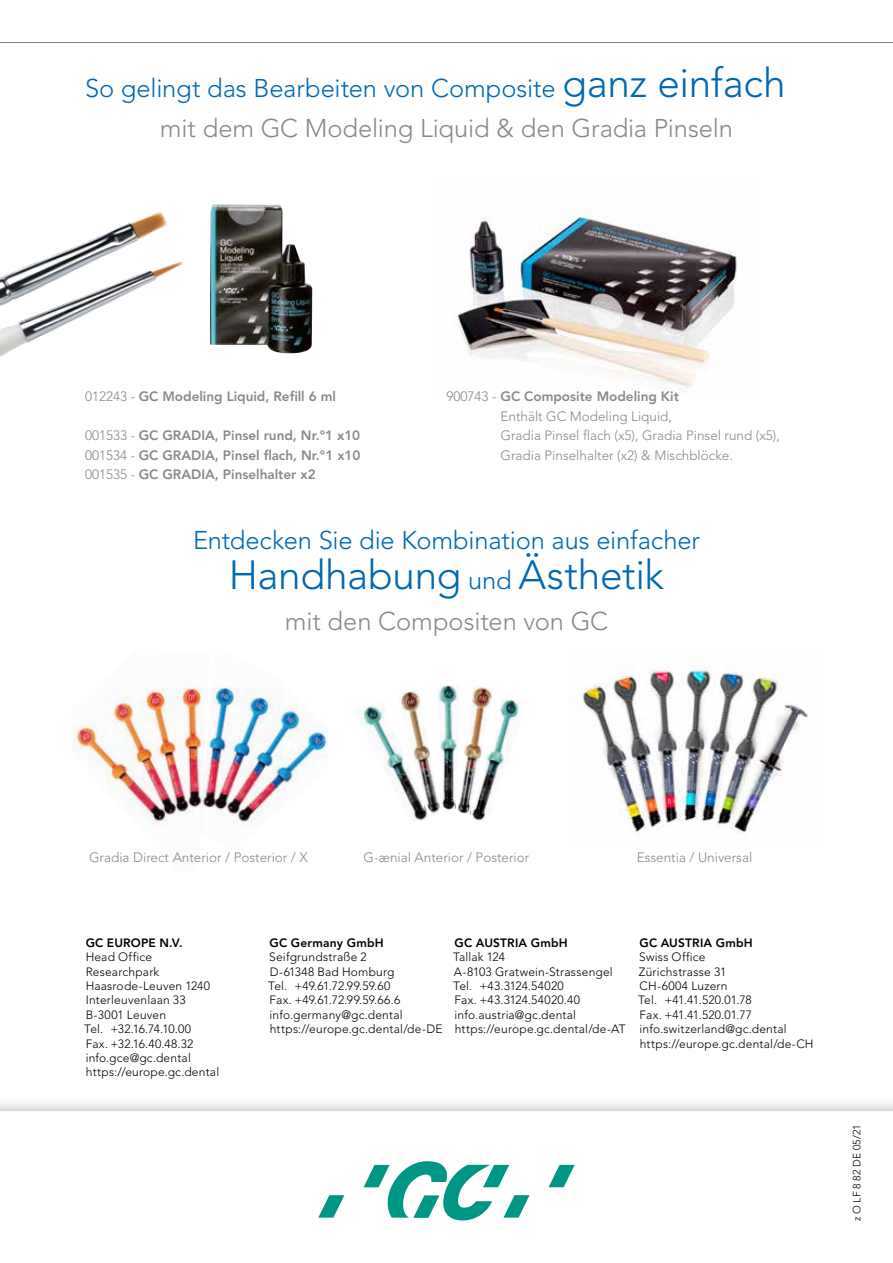
<style>
.page{position:relative;width:893px;height:1263px;background:#fff}
.page>*{position:absolute;margin:0;border:0;box-sizing:border-box;transform-origin:0 0}
.t1{font:300 40.5px "Avenir LT Std";letter-spacing:-.01em;color:#0068b3}
.t2{font:300 25.5px/40.5px "Avenir LT Std";letter-spacing:-.005em;color:#878988}
.t3{font:300 25.5px "Avenir LT Std";letter-spacing:-.005em;color:#0068b3}
.t4{font:300 13.5px/19.5px "Avenir LT Std";color:#878988}
.t5{font:800 13.5px/19.5px "Avenir LT Std";color:#878988;text-align:justify}
.t6{font:300 12px/14.4px "Avenir LT Std";letter-spacing:.02em;color:#000}
.t7{font:800 12px "Avenir LT Std";letter-spacing:.02em;color:#000}
.t8{font:300 10.5px "Avenir LT Std";color:#000}
.s1{color:#0068b3}
.s2{font-size:40.5px;color:#0068b3}
.s3{font-weight:300}
.s4{font-weight:800}
.s5{font-size:25.5px}
</style>
<div class="page">
<svg style="left:549px;top:1165px;width:26px;height:22px"></svg>
<svg style="left:364px;top:1161px;width:165px;height:59px"></svg>
<svg style="left:318px;top:1195px;width:26px;height:22px"></svg>
<hr style="left:0;top:42px;width:893px;height:1px;background:#878988">
<img style="left:580px;top:666px;width:228px;height:168px">
<img style="left:0;top:212px;width:210px;height:145px">
<img style="left:210px;top:204px;width:103px;height:150px">
<img style="left:72px;top:687px;width:127px;height:139px">
<img style="left:199px;top:687px;width:129px;height:139px">
<img style="left:354px;top:703px;width:73px;height:117px">
<img style="left:396px;top:691px;width:42px;height:126px">
<img style="left:438px;top:685px;width:20px;height:126px">
<img style="left:458px;top:687px;width:35px;height:128px">
<img style="left:470px;top:698px;width:49px;height:124px">
<img style="left:457px;top:210px;width:280px;height:179px">
<svg style="left:0;top:1103px;width:893px;height:7px"></svg>
<h2 class="t2" style="left:160px;top:68px;width:627px;text-indent:-75px"><span class="s1">So gelingt das Bearbeiten von Composite</span> <span class="s2">ganz einfach </span>mit dem GC Modeling Liquid &amp; den Gradia Pinseln</h2>
<p class="t5" style="left:85px;top:387px;width:252px"><span class="s3">012243 -</span> GC Modeling Liquid, Refill 6 ml</p>
<p class="t5" style="left:85px;top:426px;width:277px"><span class="s3">001533 -</span> GC GRADIA, Pinsel rund, Nr.°1 x10<br><span class="s3">001534 -</span> GC GRADIA, Pinsel flach, Nr.°1 x10<br><span class="s3">001535 -</span> GC GRADIA, Pinselhalter x2</p>
<p class="t4" style="left:500px;top:387px;width:281px;text-indent:-54px">900743 - <span class="s4">GC Composite Modeling Kit<br></span>Enthält GC Modeling Liquid,<br>Gradia Pinsel flach (x5), Gradia Pinsel rund (x5), Gradia Pinselhalter (x2) &amp; Mischblöcke.</p>
<h2 class="t3" style="left:193px;top:525px;width:508px">Entdecken Sie die Kombination aus einfacher</h2>
<h1 class="t1" style="left:229px;top:551px;width:437px">Handhabung <span class="s5">und</span> Ästhetik</h1>
<h2 class="t2" style="left:285px;top:601px;width:325px">mit den Compositen von GC</h2>
<p class="t4" style="left:89px;top:847px;width:220px">Gradia Direct Anterior / Posterior / X</p>
<p class="t4" style="left:364px;top:847px;width:167px">G-ænial Anterior / Posterior</p>
<p class="t4" style="left:637px;top:847px;width:117px">Essentia / Universal</p>
<p class="t7" style="left:86px;top:935px;width:98px">GC EUROPE N.V.</p>
<p class="t6" style="left:84px;top:950px;width:136px">Head Office<br>Researchpark<br>Haasrode-Leuven 1240<br>Interleuvenlaan 33<br>B-3001 Leuven<br>Tel. +32.16.74.10.00<br>Fax. +32.16.40.48.32 info.gce@gc.dental https://europe.gc.dental</p>
<p class="t7" style="left:270px;top:935px;width:116px">GC Germany GmbH</p>
<p class="t6" style="left:268px;top:950px;width:176px">Seifgrundstraße 2<br>D-61348 Bad Homburg<br>Tel. +49.61.72.99.59.60<br>Fax. +49.61.72.99.59.66.6 info.germany@gc.dental https://europe.gc.dental/de-DE</p>
<p class="t7" style="left:455px;top:935px;width:115px">GC AUSTRIA GmbH</p>
<p class="t6" style="left:453px;top:950px;width:174px">Tallak 124<br>A-8103 Gratwein-Strassengel<br>Tel. +43.3124.54020<br>Fax. +43.3124.54020.40 info.austria@gc.dental https://europe.gc.dental/de-AT</p>
<p class="t7" style="left:640px;top:935px;width:115px">GC AUSTRIA GmbH</p>
<p class="t6" style="left:638px;top:950px;width:177px">Swiss Office<br>Zürichstrasse 31<br>CH-6004 Luzern<br>Tel. +41.41.520.01.78<br>Fax. +41.41.520.01.77 info.switzerland@gc.dental https://europe.gc.dental/de-CH</p>
<p class="t8" style="left:851px;top:1221px;width:98px;rotate:-90deg">z O LF 8 82 DE 05/21</p>
</div>
